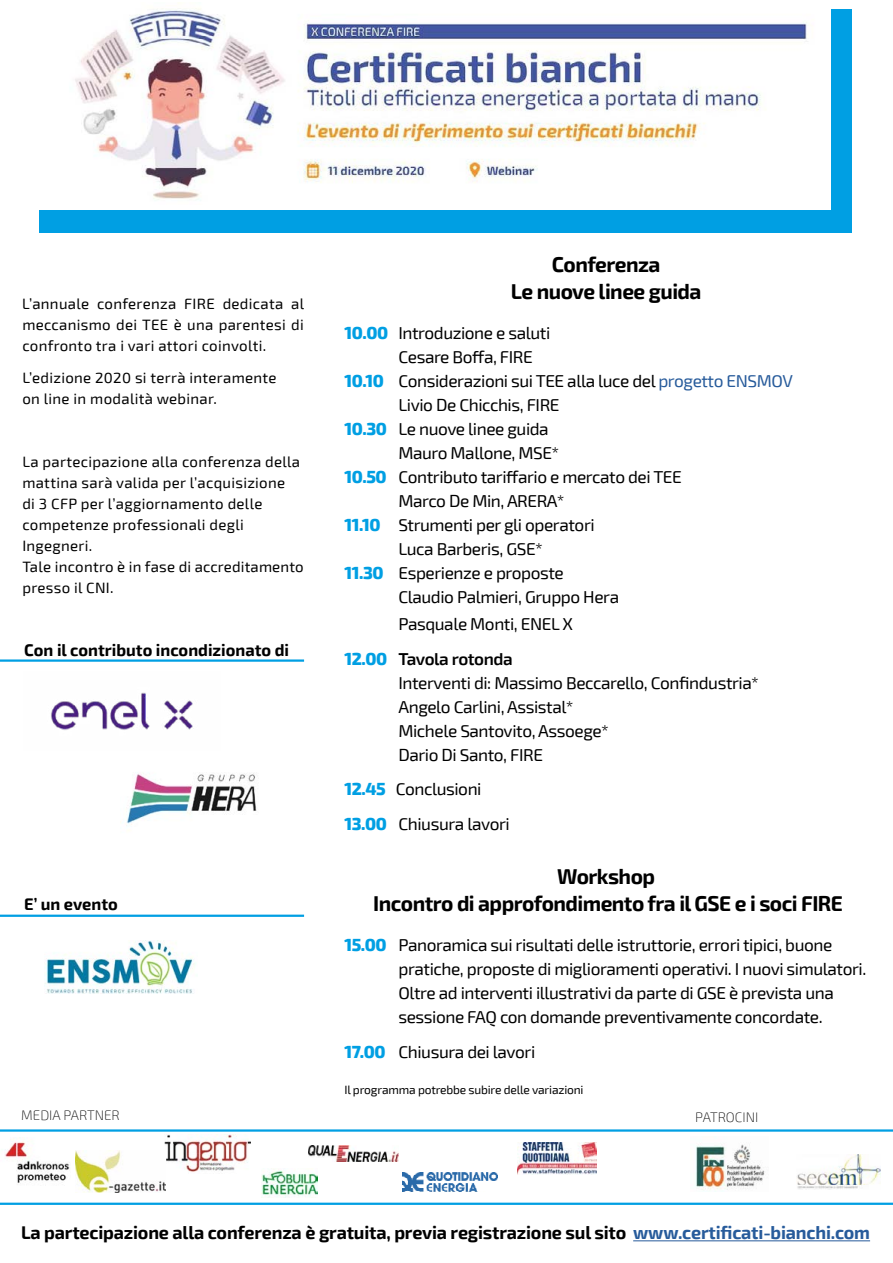
<style>
.page{position:relative;width:893px;height:1263px;background:#fff}
.page>*{position:absolute;margin:0;border:0;box-sizing:border-box;transform-origin:0 0}
.t1{font:700 21px/27px "Exo 2";letter-spacing:-.025em;color:#000;text-align:center}
.t2{font:700 18px "Exo 2";letter-spacing:-.01em;color:#000}
.t3{font:17.25px/24px "Exo 2";letter-spacing:-.025em;color:#000}
.t4{font:700 16.5px "Exo 2";color:#000}
.t5{font:15px/21px "Exo 2";letter-spacing:.02em;color:#000}
.t6{font:200 13.5px "Exo 2";color:#000}
.t7{font:12px "Exo 2";letter-spacing:-.015em;color:#000}
.s1{font-weight:800;color:#009fe3}
.s2{color:#275b9b}
.s3{font-weight:600}
</style>
<div class="page">
<div style="left:39px;top:10px;width:812px;height:223px;background:#009fe3"></div>
<img style="left:51px;top:692px;width:142px;height:38px">
<img style="left:126px;top:773px;width:131px;height:58px">
<svg style="left:0;top:1129px;width:893px;height:76px"></svg>
<hr style="left:633px;top:1240px;width:237px;height:1px;background:#275b9b">
<img style="left:0;top:1137px;width:85px;height:49px">
<img style="left:308px;top:1146px;width:91px;height:15px">
<img style="left:262px;top:1168px;width:55px;height:29px">
<img style="left:165px;top:1134px;width:86px;height:40px">
<img style="left:75px;top:1150px;width:91px;height:43px">
<img style="left:517px;top:1142px;width:79px;height:33px">
<img style="left:402px;top:1172px;width:96px;height:20px">
<img style="left:691px;top:1137px;width:77px;height:55px">
<img style="left:797px;top:1154px;width:83px;height:35px">
<div style="left:22px;top:0;width:808px;height:209px;background:#fff"></div>
<img style="left:75px;top:8px;width:732px;height:192px">
<hr style="left:0;top:659px;width:304px;height:3px;background:#009fe3">
<img style="left:44px;top:941px;width:152px;height:53px">
<hr style="left:0;top:915px;width:304px;height:2px;background:#009fe3">
<p class="t5" style="left:22px;top:293px;width:283px;text-align:justify">L’annuale conferenza FIRE dedicata al meccanismo dei TEE è una parentesi di confronto tra i vari attori coinvolti.</p>
<p class="t5" style="left:22px;top:367px;width:256px">L’edizione 2020 si terrà interamente on line in modalità webinar.</p>
<p class="t5" style="left:22px;top:451px;width:283px">La partecipazione alla conferenza della mattina sarà valida per l’acquisizione<br>di 3 CFP per l’aggiornamento delle competenze professionali degli<br>Ingegneri.<br>Tale incontro è in fase di accreditamento presso il CNI.</p>
<p class="t4" style="left:24px;top:638px;width:266px">Con il contributo incondizionato di</p>
<p class="t4" style="left:24px;top:892px;width:95px">E’ un evento</p>
<p class="t1" style="left:511px;top:250px;width:192px">Conferenza<br>Le nuove linee guida</p>
<p class="t3" style="left:344px;top:321px;width:207px"><span class="s1">10.00</span> Introduzione e saluti</p>
<p class="t3" style="left:398px;top:345px;width:136px">Cesare Boffa, FIRE</p>
<p class="t3" style="left:344px;top:369px;width:450px"><span class="s1">10.10</span> Considerazioni sui TEE alla luce del <span class="s2">progetto ENSMOV</span></p>
<p class="t3" style="left:398px;top:393px;width:163px">Livio De Chicchis, FIRE</p>
<p class="t3" style="left:344px;top:417px;width:206px"><span class="s1">10.30</span> Le nuove linee guida</p>
<p class="t3" style="left:398px;top:441px;width:162px">Mauro Mallone, MSE*</p>
<p class="t3" style="left:344px;top:465px;width:339px"><span class="s1">10.50</span> Contributo tariffario e mercato dei TEE</p>
<p class="t3" style="left:398px;top:489px;width:168px">Marco De Min, ARERA*</p>
<p class="t3" style="left:344px;top:513px;width:252px"><span class="s1">11.10</span> Strumenti per gli operatori</p>
<p class="t3" style="left:398px;top:537px;width:146px">Luca Barberis, GSE*</p>
<p class="t3" style="left:344px;top:561px;width:221px"><span class="s1">11.30</span> Esperienze e proposte</p>
<p class="t3" style="left:398px;top:585px;width:222px">Claudio Palmieri, Gruppo Hera</p>
<p class="t3" style="left:344px;top:606px;width:230px;line-height:34.5px;text-indent:54px">Pasquale Monti, ENEL X<br><span class="s1">12.00</span> <span class="s3">Tavola rotonda</span></p>
<p class="t3" style="left:398px;top:670px;width:362px">Interventi di: Massimo Beccarello, Confindustria*<br>Angelo Carlini, Assistal*<br>Michele Santovito, Assoege*<br>Dario Di Santo, FIRE</p>
<p class="t3" style="left:344px;top:771px;width:167px;line-height:34.5px"><span class="s1">12.45</span> Conclusioni<br><span class="s1">13.00</span> Chiusura lavori</p>
<p class="t1" style="left:373px;top:862px;width:471px">Workshop<br>Incontro di approfondimento fra il GSE e i soci FIRE</p>
<p class="t3" style="left:398px;top:933px;width:469px;text-indent:-54px"><span class="s1">15.00</span> Panoramica sui risultati delle istruttorie, errori tipici, buone pratiche, proposte di miglioramenti operativi. I nuovi simulatori.<br>Oltre ad interventi illustrativi da parte di GSE è prevista una sessione FAQ con domande preventivamente concordate.</p>
<p class="t3" style="left:344px;top:1039px;width:192px"><span class="s1">17.00</span> Chiusura dei lavori</p>
<p class="t7" style="left:344px;top:1081px;width:241px">Il programma potrebbe subire delle variazioni</p>
<p class="t6" style="left:21px;top:1107px;width:100px">MEDIA PARTNER</p>
<p class="t6" style="left:695px;top:1108px;width:65px">PATROCINI</p>
<p class="t2" style="left:21px;top:1220px;width:850px">La partecipazione alla conferenza è gratuita, previa registrazione sul sito <span class="s2">www.certificati-bianchi.com</span></p>
</div>
